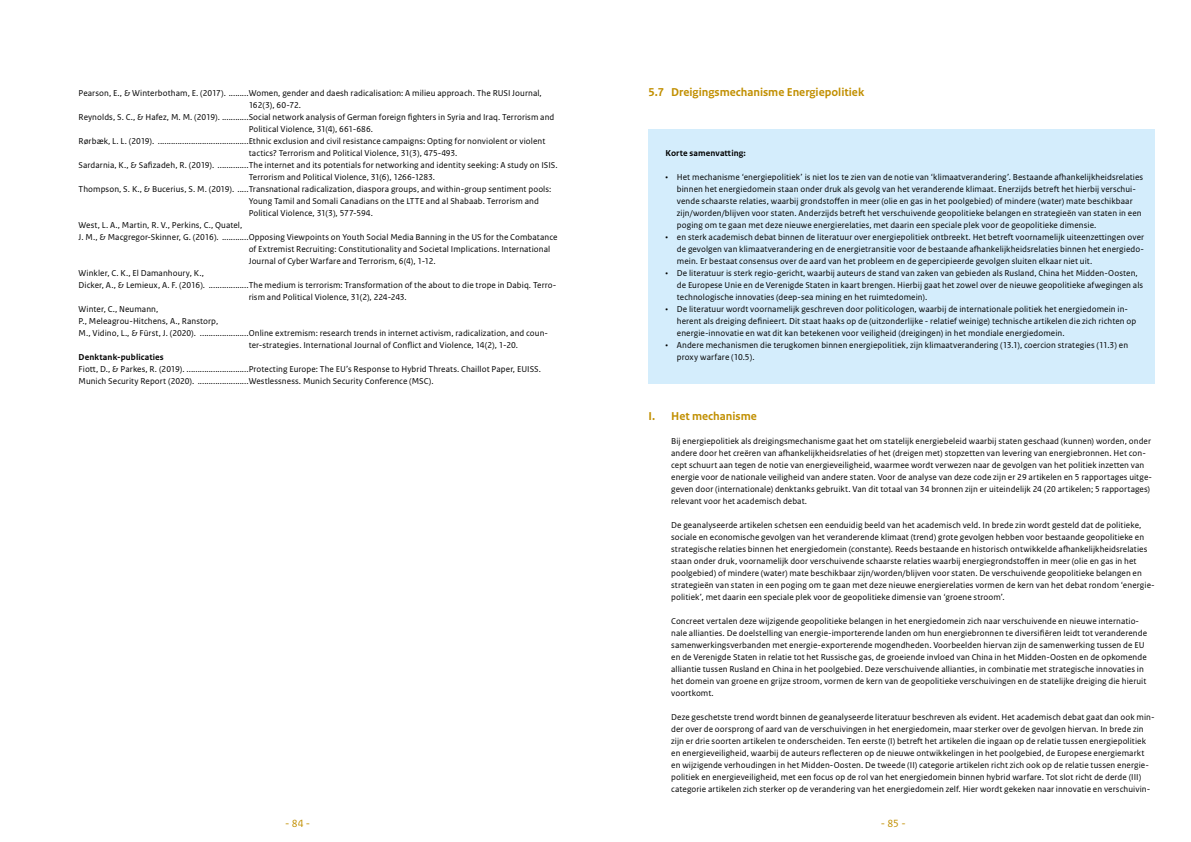
<style>
.page{position:relative;width:1191px;height:842px;background:#fff}
.page>*{position:absolute;margin:0;border:0;box-sizing:border-box;transform-origin:0 0}
.t1{font:700 12px "Rijksoverheid Sans Text";color:#c18f00}
.t2{font:11px "Rijksoverheid Sans Text";color:#c18f00}
.t3{font:9px/12px "Rijksoverheid Sans Text";letter-spacing:.01em;color:#000}
.t4{font:700 9px "Rijksoverheid Sans Text";letter-spacing:.015em;color:#000}
</style>
<div class="page">
<div style="left:648px;top:129px;width:507px;height:255px;background:#d4edfc"></div>
<p class="t3" style="left:79px;top:87px;width:149px">Pearson, E., &amp; Winterbotham, E. (2017).</p>
<p class="t3" style="left:249px;top:87px;width:295px">Women, gender and daesh radicalisation: A milieu approach. The RUSI Journal,<br>162(3), 60-72.</p>
<p class="t3" style="left:79px;top:111px;width:143px">Reynolds, S. C., &amp; Hafez, M. M. (2019).</p>
<p class="t3" style="left:249px;top:111px;width:307px">Social network analysis of German foreign fighters in Syria and Iraq. Terrorism and<br>Political Violence, 31(4), 661-686.</p>
<p class="t3" style="left:79px;top:135px;width:77px">Rørbæk, L. L. (2019).</p>
<p class="t3" style="left:249px;top:135px;width:298px">Ethnic exclusion and civil resistance campaigns: Opting for nonviolent or violent tactics? Terrorism and Political Violence, 31(3), 475-493.</p>
<p class="t3" style="left:79px;top:159px;width:137px">Sardarnia, K., &amp; Safizadeh, R. (2019).</p>
<p class="t3" style="left:249px;top:159px;width:310px">The internet and its potentials for networking and identity seeking: A study on ISIS.<br>Terrorism and Political Violence, 31(6), 1266-1283.</p>
<p class="t3" style="left:79px;top:183px;width:157px">Thompson, S. K., &amp; Bucerius, S. M. (2019).</p>
<p class="t3" style="left:249px;top:183px;width:304px">Transnational radicalization, diaspora groups, and within-group sentiment pools:<br>Young Tamil and Somali Canadians on the LTTE and al Shabaab. Terrorism and<br>Political Violence, 31(3), 577-594.</p>
<p class="t3" style="left:79px;top:219px;width:165px">West, L. A., Martin, R. V., Perkins, C., Quatel,<br>J. M., &amp; Macgregor-Skinner, G. (2016).</p>
<p class="t3" style="left:249px;top:231px;width:310px">Opposing Viewpoints on Youth Social Media Banning in the US for the Combatance of Extremist Recruiting: Constitutionality and Societal Implications. International<br>Journal of Cyber Warfare and Terrorism, 6(4), 1-12.</p>
<p class="t3" style="left:79px;top:267px;width:128px">Winkler, C. K., El Damanhoury, K.,<br>Dicker, A., &amp; Lemieux, A. F. (2016).</p>
<p class="t3" style="left:79px;top:303px;width:141px">Winter, C., Neumann,<br>P., Meleagrou-Hitchens, A., Ranstorp,<br>M., Vidino, L., &amp; Fürst, J. (2020).</p>
<p class="t3" style="left:249px;top:279px;width:309px">The medium is terrorism: Transformation of the about to die trope in Dabiq. Terro&shy;rism and Political Violence, 31(2), 224-243.</p>
<p class="t3" style="left:249px;top:327px;width:301px">Online extremism: research trends in internet activism, radicalization, and coun&shy;ter-strategies. International Journal of Conflict and Violence, 14(2), 1-20.</p>
<p class="t4" style="left:79px;top:352px;width:87px">Denktank-publicaties</p>
<p class="t3" style="left:79px;top:363px;width:108px">Fiott, D., &amp; Parkes, R. (2019).</p>
<p class="t3" style="left:249px;top:363px;width:294px">Protecting Europe: The EU’s Response to Hybrid Threats. Chaillot Paper, EUISS.</p>
<p class="t3" style="left:79px;top:375px;width:117px">Munich Security Report (2020).</p>
<p class="t3" style="left:249px;top:375px;width:186px">Westlessness. Munich Security Conference (MSC).</p>
<h1 class="t1" style="left:648px;top:85px;width:217px">5.7 Dreigingsmechanisme Energiepolitiek</h1>
<p class="t4" style="left:665px;top:148px;width:82px">Korte samenvatting:</p>
<p class="t3" style="left:677px;top:171px;width:468px;text-indent:-11px">• Het mechanisme ‘energiepolitiek’ is niet los te zien van de notie van ‘klimaatverandering’. Bestaande afhankelijkheidsrelaties binnen het energiedomein staan onder druk als gevolg van het veranderende klimaat. Enerzijds betreft het hierbij verschui&shy;vende schaarste relaties, waarbij grondstoffen in meer (olie en gas in het poolgebied) of mindere (water) mate beschikbaar zijn/worden/blijven voor staten. Anderzijds betreft het verschuivende geopolitieke belangen en strategieën van staten in een poging om te gaan met deze nieuwe energierelaties, met daarin een speciale plek voor de geopolitieke dimensie.</p>
<p class="t3" style="left:677px;top:231px;width:469px;text-align:justify;text-indent:-11px">• en sterk academisch debat binnen de literatuur over energiepolitiek ontbreekt. Het betreft voornamelijk uiteenzettingen over de gevolgen van klimaatverandering en de energietransitie voor de bestaande afhankelijkheidsrelaties binnen het energiedo&shy;mein. Er bestaat consensus over de aard van het probleem en de gepercipieerde gevolgen sluiten elkaar niet uit.</p>
<p class="t3" style="left:677px;top:267px;width:468px;text-indent:-11px">• De literatuur is sterk regio-gericht, waarbij auteurs de stand van zaken van gebieden als Rusland, China het Midden-Oosten, de Europese Unie en de Verenigde Staten in kaart brengen. Hierbij gaat het zowel over de nieuwe geopolitieke afwegingen als technologische innovaties (deep-sea mining en het ruimtedomein).</p>
<p class="t3" style="left:677px;top:303px;width:461px;text-indent:-11px">• De literatuur wordt voornamelijk geschreven door politicologen, waarbij de internationale politiek het energiedomein in&shy;herent als dreiging definieert. Dit staat haaks op de (uitzonderlijke - relatief weinige) technische artikelen die zich richten op energie-innovatie en wat dit kan betekenen voor veiligheid (dreigingen) in het mondiale energiedomein.</p>
<p class="t3" style="left:677px;top:339px;width:453px;text-indent:-11px">• Andere mechanismen die terugkomen binnen energiepolitiek, zijn klimaatverandering (13.1), coercion strategies (11.3) en proxy warfare (10.5).</p>
<h1 class="t1" style="left:648px;top:409px;width:110px">I. Het mechanisme</h1>
<p class="t3" style="left:671px;top:435px;width:482px">Bij energiepolitiek als dreigingsmechanisme gaat het om statelijk energiebeleid waarbij staten geschaad (kunnen) worden, onder andere door het creëren van afhankelijkheidsrelaties of het (dreigen met) stopzetten van levering van energiebronnen. Het con&shy;cept schuurt aan tegen de notie van energieveiligheid, waarmee wordt verwezen naar de gevolgen van het politiek inzetten van energie voor de nationale veiligheid van andere staten. Voor de analyse van deze code zijn er 29 artikelen en 5 rapportages uitge&shy;geven door (internationale) denktanks gebruikt. Van dit totaal van 34 bronnen zijn er uiteindelijk 24 (20 artikelen; 5 rapportages) relevant voor het academisch debat.</p>
<p class="t3" style="left:671px;top:519px;width:485px">De geanalyseerde artikelen schetsen een eenduidig beeld van het academisch veld. In brede zin wordt gesteld dat de politieke, sociale en economische gevolgen van het veranderende klimaat (trend) grote gevolgen hebben voor bestaande geopolitieke en strategische relaties binnen het energiedomein (constante). Reeds bestaande en historisch ontwikkelde afhankelijkheidsrelaties staan onder druk, voornamelijk door verschuivende schaarste relaties waarbij energiegrondstoffen in meer (olie en gas in het poolgebied) of mindere (water) mate beschikbaar zijn/worden/blijven voor staten. De verschuivende geopolitieke belangen en strategieën van staten in een poging om te gaan met deze nieuwe energierelaties vormen de kern van het debat rondom ‘energie&shy;politiek’, met daarin een speciale plek voor de geopolitieke dimensie van ‘groene stroom’.</p>
<p class="t3" style="left:671px;top:615px;width:477px">Concreet vertalen deze wijzigende geopolitieke belangen in het energiedomein zich naar verschuivende en nieuwe internatio&shy;nale allianties. De doelstelling van energie-importerende landen om hun energiebronnen te diversifiëren leidt tot veranderende samenwerkingsverbanden met energie-exporterende mogendheden. Voorbeelden hiervan zijn de samenwerking tussen de EU en de Verenigde Staten in relatie tot het Russische gas, de groeiende invloed van China in het Midden-Oosten en de opkomende alliantie tussen Rusland en China in het poolgebied. Deze verschuivende allianties, in combinatie met strategische innovaties in het domein van groene en grijze stroom, vormen de kern van de geopolitieke verschuivingen en de statelijke dreiging die hieruit voortkomt.</p>
<p class="t3" style="left:671px;top:711px;width:485px">Deze geschetste trend wordt binnen de geanalyseerde literatuur beschreven als evident. Het academisch debat gaat dan ook min&shy;der over de oorsprong of aard van de verschuivingen in het energiedomein, maar sterker over de gevolgen hiervan. In brede zin zijn er drie soorten artikelen te onderscheiden. Ten eerste (I) betreft het artikelen die ingaan op de relatie tussen energiepolitiek en energieveiligheid, waarbij de auteurs reflecteren op de nieuwe ontwikkelingen in het poolgebied, de Europese energiemarkt en wijzigende verhoudingen in het Midden-Oosten. De tweede (II) categorie artikelen richt zich ook op de relatie tussen energie&shy;politiek en energieveiligheid, met een focus op de rol van het energiedomein binnen hybrid warfare. Tot slot richt de derde (III) categorie artikelen zich sterker op de verandering van het energiedomein zelf. Hier wordt gekeken naar innovatie en verschuivin-</p>
<p class="t2" style="left:285px;top:817px;width:26px">- 84 -</p>
<p class="t2" style="left:880px;top:817px;width:26px">- 85 -</p>
</div>
